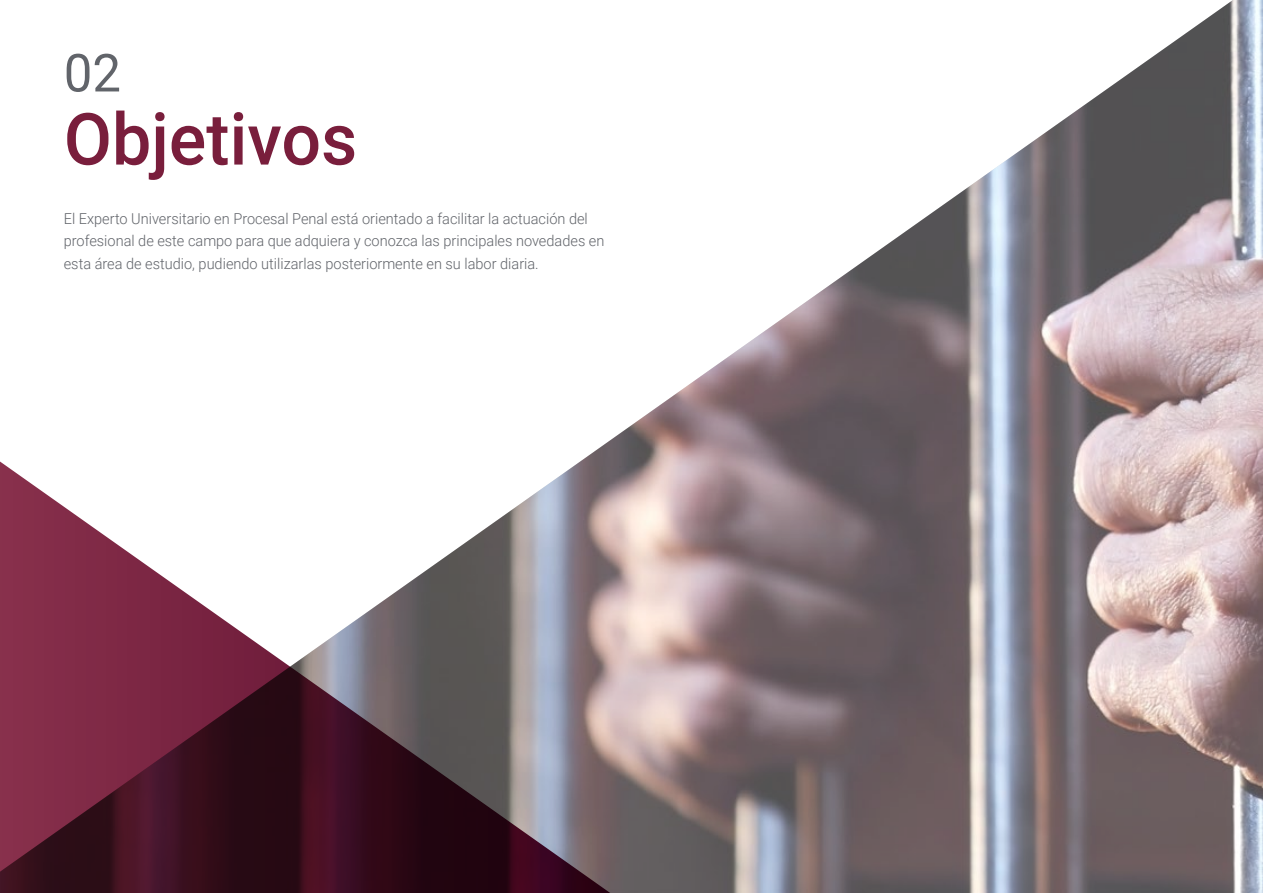
<style>
.page{position:relative;width:1263px;height:893px;background:#fff}
.page>*{position:absolute;margin:0;border:0;box-sizing:border-box;transform-origin:0 0}
.t1{font:500 72px "Roboto";color:#791e3c}
.t2{font:52.5px "Roboto";color:#61646a}
.t3{font:300 15px/22.5px "Roboto";color:#61646a}
</style>
<div class="page">
<img style="left:602px;top:0;width:661px;height:893px">
<svg style="left:0;top:446px;width:640px;height:447px"></svg>
<h2 class="t2" style="left:64px;top:36px;width:59px">02</h2>
<h1 class="t1" style="left:64px;top:89px;width:295px">Objetivos</h1>
<p class="t3" style="left:64px;top:207px;width:542px">El Experto Universitario en Procesal Penal está orientado a facilitar la actuación del profesional de este campo para que adquiera y conozca las principales novedades en esta área de estudio, pudiendo utilizarlas posteriormente en su labor diaria.</p>
</div>
